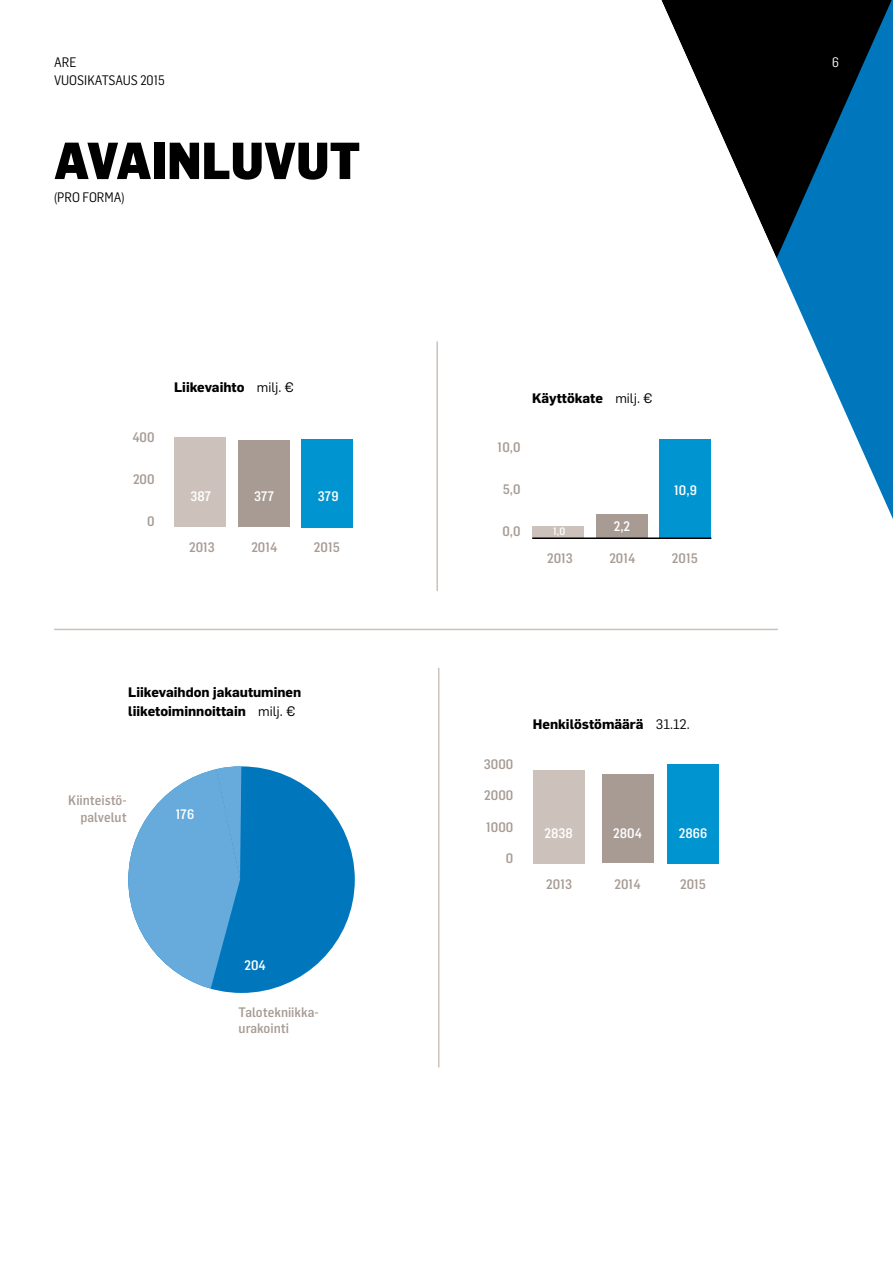
<style>
.page{position:relative;width:893px;height:1263px;background:#fff}
.page>*{position:absolute;margin:0;border:0;box-sizing:border-box;transform-origin:0 0}
.t1{font:900 51px "Flama Semicondensed";color:#000}
.t2{font:500 13.5px/16.5px "Flama Semicondensed";color:#a79b94}
.t3{font:700 13.5px/19.5px "Flama";color:#000}
.t4{font:500 13.5px "Flama Semicondensed";color:#fff}
.t5{font:13.5px/18px "Flama Semicondensed";color:#000}
.t6{font:13.5px "Flama Semicondensed";color:#fff}
.t7{font:500 10.5px "Flama Semicondensed";color:#fff}
.s1{font-weight:400}
</style>
<div class="page">
<svg style="left:301px;top:0;width:592px;height:538px"></svg>
<hr style="left:54px;top:629px;width:724px;height:1px;background:#ccc2bb">
<div style="left:128px;top:766px;width:227px;height:227px;background:#0076bc;border-radius:50%"></div>
<svg style="left:128px;top:766px;width:113px;height:227px"></svg>
<hr style="left:436px;top:341px;width:2px;height:250px;background:#ccc2bb">
<hr style="left:438px;top:668px;width:1px;height:399px;background:#ccc2bb">
<div style="left:596px;top:514px;width:52px;height:24px;background:#a79b94"></div>
<div style="left:532px;top:526px;width:52px;height:13px;background:#ccc2bb"></div>
<div style="left:659px;top:440px;width:52px;height:98px;background:#0094d1"></div>
<hr style="left:532px;top:537px;width:179px;height:2px;background:#000">
<div style="left:238px;top:440px;width:52px;height:87px;background:#a79b94"></div>
<div style="left:301px;top:439px;width:52px;height:88px;background:#0094d1"></div>
<div style="left:174px;top:438px;width:52px;height:89px;background:#ccc2bb"></div>
<div style="left:533px;top:770px;width:52px;height:93px;background:#ccc2bb"></div>
<div style="left:602px;top:774px;width:52px;height:89px;background:#a79b94"></div>
<div style="left:667px;top:764px;width:52px;height:99px;background:#0094d1"></div>
<p class="t5" style="left:54px;top:52px;width:112px">ARE<br>VUOSIKATSAUS 2015</p>
<h1 class="t1" style="left:54px;top:127px;width:308px">AVAINLUVUT</h1>
<p class="t5" style="left:54px;top:187px;width:72px">(PRO FORMA)</p>
<p class="t2" style="left:132px;top:428px;width:24px">400</p>
<p class="t2" style="left:133px;top:470px;width:23px">200</p>
<p class="t2" style="left:147px;top:512px;width:9px">0</p>
<p class="t3" style="left:174px;top:377px;width:121px">Liikevaihto <span class="s1">milj. €</span></p>
<p class="t4" style="left:190px;top:488px;width:22px">387</p>
<p class="t4" style="left:254px;top:488px;width:22px">377</p>
<p class="t4" style="left:318px;top:488px;width:22px">379</p>
<p class="t2" style="left:189px;top:539px;width:27px">2013</p>
<p class="t2" style="left:251px;top:539px;width:28px">2014</p>
<p class="t2" style="left:314px;top:539px;width:27px">2015</p>
<p class="t3" style="left:128px;top:681px;width:175px">Liikevaihdon jakautuminen liiketoiminnoittain <span class="s1">milj. €</span></p>
<p class="t2" style="left:68px;top:792px;width:60px;text-align:right">Kiinteistö&shy;palvelut</p>
<p class="t4" style="left:176px;top:806px;width:20px">176</p>
<p class="t4" style="left:244px;top:956px;width:23px">204</p>
<p class="t2" style="left:239px;top:1003px;width:81px">Talotekniikka&shy;urakointi</p>
<p class="t3" style="left:532px;top:388px;width:122px">Käyttökate <span class="s1">milj. €</span></p>
<p class="t2" style="left:498px;top:439px;width:24px">10,0</p>
<p class="t2" style="left:503px;top:481px;width:19px">5,0</p>
<p class="t2" style="left:502px;top:523px;width:20px">0,0</p>
<p class="t7" style="left:553px;top:524px;width:14px">1,0</p>
<p class="t4" style="left:614px;top:517px;width:18px">2,2</p>
<p class="t4" style="left:674px;top:482px;width:24px">10,9</p>
<p class="t2" style="left:547px;top:549px;width:27px">2013</p>
<p class="t2" style="left:609px;top:549px;width:28px">2014</p>
<p class="t2" style="left:672px;top:549px;width:27px">2015</p>
<p class="t2" style="left:484px;top:755px;width:31px">3000</p>
<p class="t2" style="left:484px;top:787px;width:31px">2000</p>
<p class="t2" style="left:486px;top:818px;width:29px">1000</p>
<p class="t2" style="left:506px;top:850px;width:9px">0</p>
<p class="t3" style="left:533px;top:713px;width:158px">Henkilöstömäärä <span class="s1">31.12.</span></p>
<p class="t4" style="left:545px;top:824px;width:30px">2838</p>
<p class="t4" style="left:613px;top:824px;width:30px">2804</p>
<p class="t4" style="left:679px;top:824px;width:30px">2866</p>
<p class="t2" style="left:546px;top:875px;width:27px">2013</p>
<p class="t2" style="left:614px;top:875px;width:28px">2014</p>
<p class="t2" style="left:680px;top:875px;width:27px">2015</p>
<p class="t6" style="left:832px;top:53px;width:8px">6</p>
</div>
